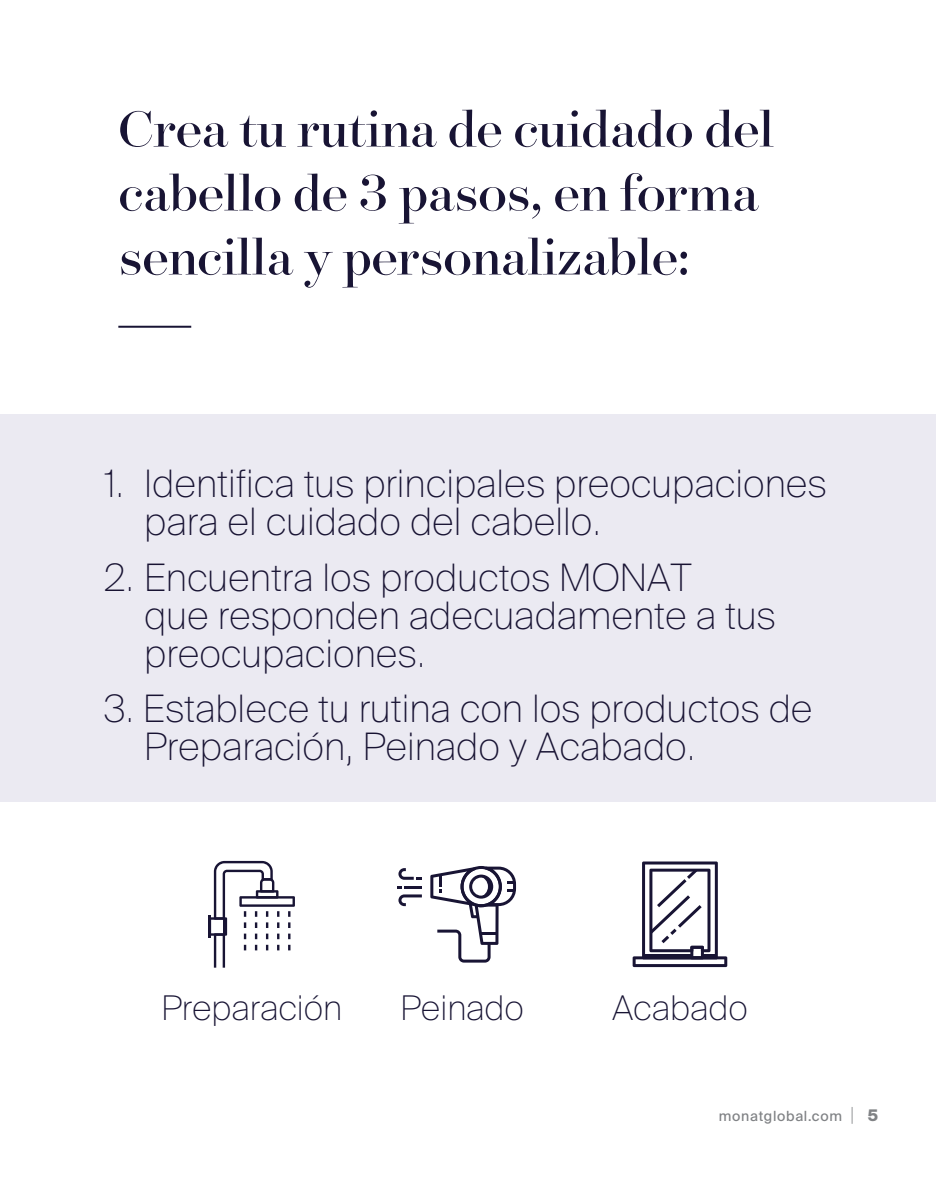
<style>
.page{position:relative;width:936px;height:1188px;background:#fff}
.page>*{position:absolute;margin:0;border:0;box-sizing:border-box;transform-origin:0 0}
.t1{font:58px/64px "Surveyor Fine";letter-spacing:-.01em;color:#181434}
.t2{font:100 37.8px/38px "Suisse Intl";color:#181333}
.t3{font:100 34px "Suisse Intl";color:#181434}
.t4{font:14px "Suisse Intl";letter-spacing:.05em;color:#808285}
.s1{font-family:"Brandon Grotesque";font-weight:700;font-size:16px}
.s2{font-weight:700;font-size:16px}
</style>
<div class="page">
<div style="left:0;top:414px;width:936px;height:387px;background:#ebeaf2"></div>
<hr style="left:118px;top:326px;width:73px;height:2px;background:#181434">
<svg style="left:209px;top:861px;width:86px;height:107px"></svg>
<svg style="left:398px;top:868px;width:24px;height:12px"></svg>
<svg style="left:398px;top:886px;width:24px;height:20px"></svg>
<hr style="left:405px;top:886px;width:17px;height:3px;background:#181434">
<svg style="left:430px;top:866px;width:86px;height:97px"></svg>
<svg style="left:633px;top:862px;width:94px;height:105px"></svg>
<h1 class="t1" style="left:118px;top:96px;width:657px">Crea tu rutina de cuidado del cabello de 3 pasos, en forma sencilla y personalizable:</h1>
<p class="t2" style="left:144px;top:465px;width:684px;text-indent:-40px">1. Identifica tus principales preocupaciones para el cuidado del cabello.</p>
<p class="t2" style="left:144px;top:559px;width:633px;text-indent:-40px">2. Encuentra los productos MONAT<br>que responden adecuadamente a tus preocupaciones.</p>
<p class="t2" style="left:144px;top:690px;width:670px;text-indent:-40px">3. Establece tu rutina con los productos de<br>Preparación, Peinado y Acabado.</p>
<p class="t3" style="left:161px;top:988px;width:182px">Preparación</p>
<p class="t3" style="left:401px;top:988px;width:125px">Peinado</p>
<p class="t3" style="left:612px;top:988px;width:137px">Acabado</p>
<p class="t4" style="left:719px;top:1108px;width:161px">monatglobal.com <span class="s1">|</span> <span class="s2">5</span></p>
</div>
